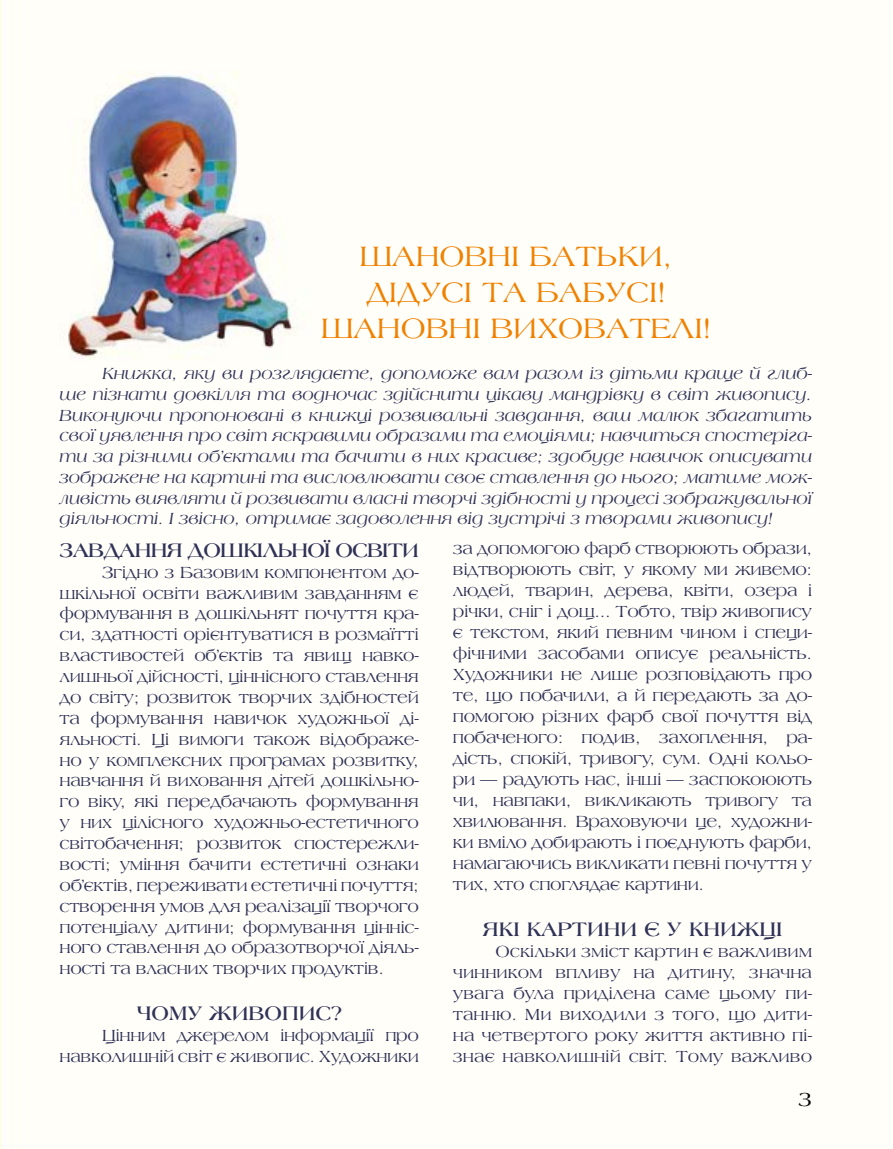
<style>
.page{position:relative;width:893px;height:1149px;background:#fff}
.page>*{position:absolute;margin:0;border:0;box-sizing:border-box;transform-origin:0 0}
.t1{font:30px/36px "Laguna C";color:#f08100;text-align:center}
.t2{font:700 21px "Laguna C";color:#2f3256}
.t3{font:700 21px "Laguna C";letter-spacing:-.04em;color:#2f3256}
.t4{font:21px "Laguna C";color:#000}
.t5{font:17.25px/21px "Laguna C";letter-spacing:-.02em;color:#2f3256;text-align:justify}
.t6{font:italic 17.25px/20.7px "Laguna C";letter-spacing:-.01em;color:#2f3256;text-align:justify}
</style>
<div class="page">
<img style="left:0;top:0;width:309px;height:1148px">
<h1 class="t1" style="left:321px;top:237px;width:392px">ШАНОВНІ БАТЬКИ,<br>ДІДУСІ ТА БАБУСІ!<br>ШАНОВНІ ВИХОВАТЕЛІ!</h1>
<p class="t6" style="left:60px;top:362px;width:754px;text-indent:43px">Книжка, яку ви розглядаєте, допоможе вам разом із дітьми краще й глиб&shy;ше пізнати довкілля та водночас здійснити цікаву мандрівку в світ живопису.<br>Виконуючи пропоновані в книжці розвивальні завдання, ваш малюк збагатить свої уявлення про світ яскравими образами та емоціями; навчиться спостеріга&shy;ти за різними об’єктами та бачити в них красиве; здобуде навичок описувати зображене на картині та висловлювати своє ставлення до нього; матиме мож&shy;ливість виявляти й розвивати власні творчі здібності у процесі зображувальної діяльності. І звісно, отримає задоволення від зустрічі з творами живопису!</p>
<p class="t3" style="left:60px;top:537px;width:361px">ЗАВДАННЯ ДОШКІЛЬНОЇ ОСВІТИ</p>
<p class="t5" style="left:60px;top:561px;width:361px;text-indent:43px">Згідно з Базовим компонентом до&shy;шкільної освіти важливим завданням є формування в дошкільнят почуття кра&shy;си, здатності орієнтуватися в розмаїтті властивостей об’єктів та явищ навко&shy;лишньої дійсності, ціннісного ставлення до світу; розвиток творчих здібностей та формування навичок художньої ді&shy;яльності. Ці вимоги також відображе&shy;но у комплексних програмах розвитку, навчання й виховання дітей дошкільно&shy;го віку, які передбачають формування у них цілісного художньо-естетичного світобачення; розвиток спостережли&shy;вості; уміння бачити естетичні ознаки об’єктів, переживати естетичні почуття; створення умов для реалізації творчого потенціалу дитини; формування цінніс&shy;ного ставлення до образотворчої діяль&shy;ності та власних творчих продуктів.</p>
<p class="t2" style="left:136px;top:1000px;width:207px">ЧОМУ ЖИВОПИС?</p>
<p class="t5" style="left:60px;top:1024px;width:361px;text-align:right">Цінним джерелом інформації про навколишній світ є живопис. Художники</p>
<p class="t5" style="left:453px;top:537px;width:361px">за допомогою фарб створюють образи, відтворюють світ, у якому ми живемо: людей, тварин, дерева, квіти, озера і річки, сніг і дощ... Тобто, твір живопису є текстом, який певним чином і специ&shy;фічними засобами описує реальність.<br>Художники не лише розповідають про те, що побачили, а й передають за до&shy;помогою різних фарб свої почуття від побаченого: подив, захоплення, ра&shy;дість, спокій, тривогу, сум. Одні кольо&shy;ри — радують нас, інші — заспокоюють чи, навпаки, викликають тривогу та хвилювання. Враховуючи це, художни&shy;ки вміло добирають і поєднують фарби, намагаючись викликати певні почуття у тих, хто споглядає картини.</p>
<p class="t2" style="left:483px;top:916px;width:301px">ЯКІ КАРТИНИ Є У КНИЖЦІ</p>
<p class="t5" style="left:453px;top:940px;width:361px;text-indent:43px">Оскільки зміст картин є важливим чинником впливу на дитину, значна увага була приділена саме цьому пи&shy;танню. Ми виходили з того, що дити&shy;на четвертого року життя активно пі&shy;знає навколишній світ. Тому важливо</p>
<p class="t4" style="left:799px;top:1086px;width:15px">3</p>
</div>
